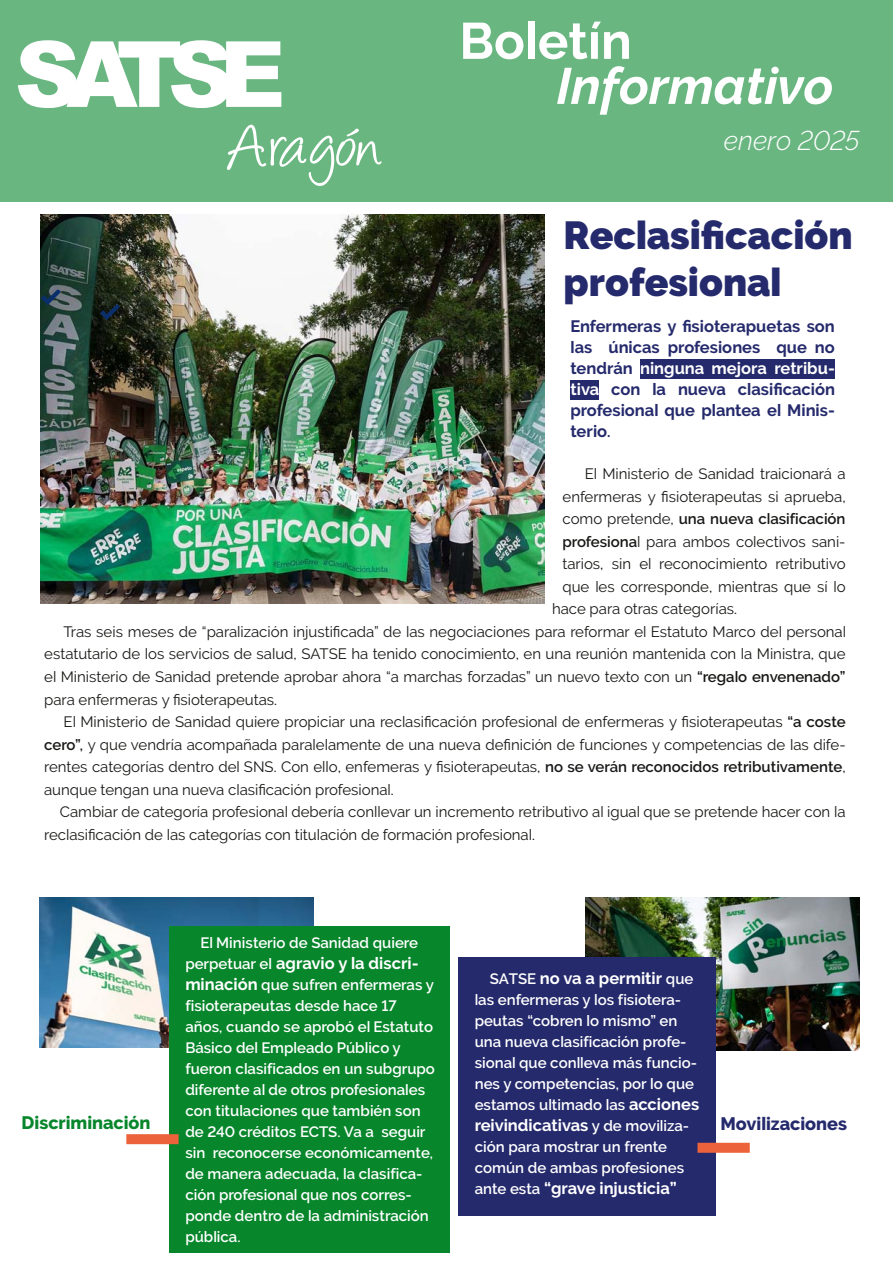
<style>
.page{position:relative;width:893px;height:1263px;background:#fff}
.page>*{position:absolute;margin:0;border:0;box-sizing:border-box;transform-origin:0 0}
.t1{font:900 91.5px "Arial";letter-spacing:-.16em;color:#fff}
.t2{font:70.5px "Angelina";color:#fff}
.t3{font:italic 700 51px "SATSE";color:#fff}
.t4{font:700 51px "SATSE";color:#fff}
.t5{font:39px/46.5px "SATSE Black";color:#252a6c}
.t6{font:italic 300 27px "SATSE";color:#fff}
.t7{font:800 18px "SATSE";letter-spacing:-.005em;color:#07862b}
.t8{font:800 18px "SATSE";letter-spacing:-.005em;color:#252a6c}
.t9{font:700 16.5px/21px "SATSE";color:#252a6c;text-align:justify}
.t10{font:700 16.5px "SATSE";color:#fff}
.t11{font:15px "SATSE";letter-spacing:-.005em;color:#171715}
.t12{font:600 15px/21px "SATSE";color:#fff}
.t13{font:600 15px "SATSE";color:#171715}
.s1{color:#fff}
.s2{font-weight:400}
.s3{font-weight:600}
.s4{font-weight:600;font-size:15px}
.s5{font-weight:700;font-size:16.5px}
</style>
<div class="page">
<img style="left:39px;top:897px;width:275px;height:151px">
<div style="left:0;top:0;width:893px;height:202px;background:#6ab681"></div>
<img style="left:585px;top:897px;width:274px;height:153px">
<img style="left:41px;top:215px;width:504px;height:388px">
<div style="left:169px;top:926px;width:281px;height:326px;background:#07862b"></div>
<div style="left:640px;top:359px;width:195px;height:19px;background:#252a6c"></div>
<div style="left:570px;top:380px;width:29px;height:19px;background:#252a6c"></div>
<div style="left:458px;top:957px;width:257px;height:259px;background:#252a6c"></div>
<div style="left:126px;top:1134px;width:53px;height:10px;background:#ec623a"></div>
<div style="left:697px;top:1143px;width:53px;height:10px;background:#ec623a"></div>
<img style="left:41px;top:287px;width:19px;height:19px">
<img style="left:101px;top:303px;width:19px;height:19px">
<h1 class="t1" style="left:15px;top:8px;width:272px">SATSE</h1>
<h2 class="t2" style="left:229px;top:117px;width:154px">Aragón</h2>
<h3 class="t4" style="left:459px;top:12px;width:174px">Boletín</h3>
<h3 class="t3" style="left:557px;top:56px;width:278px">Informativo</h3>
<h3 class="t6" style="left:724px;top:124px;width:137px">enero 2025</h3>
<h3 class="t5" style="left:564px;top:212px;width:291px">Reclasificación profesional</h3>
<p class="t9" style="left:570px;top:316px;width:266px">Enfermeras y fisioterapuetas son las únicas profesiones que no tendrán <span class="s1">ninguna mejora retribu&shy;tiva</span> con la nueva clasificación profesional que plantea el Minis&shy;terio.</p>
<p class="t11" style="left:585px;top:465px;width:262px">El Ministerio de Sanidad traicionará a</p>
<p class="t11" style="left:562px;top:488px;width:285px">enfermeras y fisioterapeutas si aprueba,</p>
<p class="t13" style="left:562px;top:510px;width:285px"><span class="s2">como pretende,</span> una nueva clasificación</p>
<p class="t11" style="left:562px;top:533px;width:285px"><span class="s3">profesiona</span>l para ambos colectivos sani-</p>
<p class="t11" style="left:562px;top:555px;width:285px">tarios, sin el reconocimiento retributivo</p>
<p class="t11" style="left:562px;top:578px;width:285px">que les corresponde, mientras que sí lo</p>
<p class="t11" style="left:552px;top:600px;width:186px">hace para otras categorías.</p>
<p class="t11" style="left:63px;top:623px;width:784px">Tras seis meses de “paralización injustificada” de las negociaciones para reformar el Estatuto Marco del personal</p>
<p class="t11" style="left:44px;top:645px;width:803px">estatutario de los servicios de salud, SATSE ha tenido conocimiento, en una reunión mantenida con la Ministra, que</p>
<p class="t11" style="left:44px;top:668px;width:803px">el Ministerio de Sanidad pretende aprobar ahora “a marchas forzadas” un nuevo texto con un <span class="s3">“regalo envenenado”</span></p>
<p class="t11" style="left:44px;top:690px;width:234px">para enfermeras y fisioterapeutas.</p>
<p class="t11" style="left:64px;top:713px;width:784px">El Ministerio de Sanidad quiere propiciar una reclasificación profesional de enfermeras y fisioterapeutas <span class="s3">“a coste</span></p>
<p class="t11" style="left:44px;top:735px;width:803px"><span class="s3">cero”,</span> y que vendría acompañada paralelamente de una nueva definición de funciones y competencias de las dife-</p>
<p class="t11" style="left:44px;top:758px;width:803px">rentes categorías dentro del SNS. Con ello, enfemeras y fisioterapeutas, <span class="s3">no se verán reconocidos retributivamente</span>,</p>
<p class="t11" style="left:44px;top:780px;width:351px">aunque tengan una nueva clasificación profesional.</p>
<p class="t11" style="left:60px;top:803px;width:787px">Cambiar de categoría profesional debería conllevar un incremento retributivo al igual que se pretende hacer con la</p>
<p class="t11" style="left:44px;top:825px;width:492px">reclasificación de las categorías con titulación de formación profesional.</p>
<p class="t7" style="left:22px;top:1112px;width:130px">Discriminación</p>
<p class="t12" style="left:200px;top:932px;width:219px">El Ministerio de Sanidad quiere</p>
<p class="t10" style="left:185px;top:954px;width:235px"><span class="s4">perpetuar el</span> agravio y la discri-</p>
<p class="t12" style="left:185px;top:974px;width:251px"><span class="s5">minación</span> que sufren enfermeras y fisioterapeutas desde hace 17 años, cuando se aprobó el Estatuto<br>Básico del Empleado Público y fueron clasificados en un subgrupo diferente al de otros profesionales con titulaciones que también son de 240 créditos ECTS. Va a seguir sin reconocerse económicamente, de manera adecuada, la clasifica&shy;ción profesional que nos corres&shy;ponde dentro de la administración pública.</p>
<p class="t10" style="left:490px;top:969px;width:205px"><span class="s4">SATSE</span> no va a permitir <span class="s4">que</span></p>
<p class="t12" style="left:475px;top:989px;width:226px">las enfermeras y los fisiotera&shy;peutas “cobren lo mismo” en una nueva clasificación profe&shy;sional que conlleva más funcio&shy;nes y competencias, por lo que estamos ultimado las <span class="s5">acciones</span></p>
<p class="t10" style="left:475px;top:1116px;width:216px">reivindicativas <span class="s4">y de moviliza-</span></p>
<p class="t12" style="left:475px;top:1136px;width:211px">ción para mostrar un frente común de ambas profesiones</p>
<p class="t10" style="left:475px;top:1179px;width:204px"><span class="s4">ante esta</span> “grave injusticia”</p>
<p class="t8" style="left:720px;top:1113px;width:128px">Movilizaciones</p>
</div>
